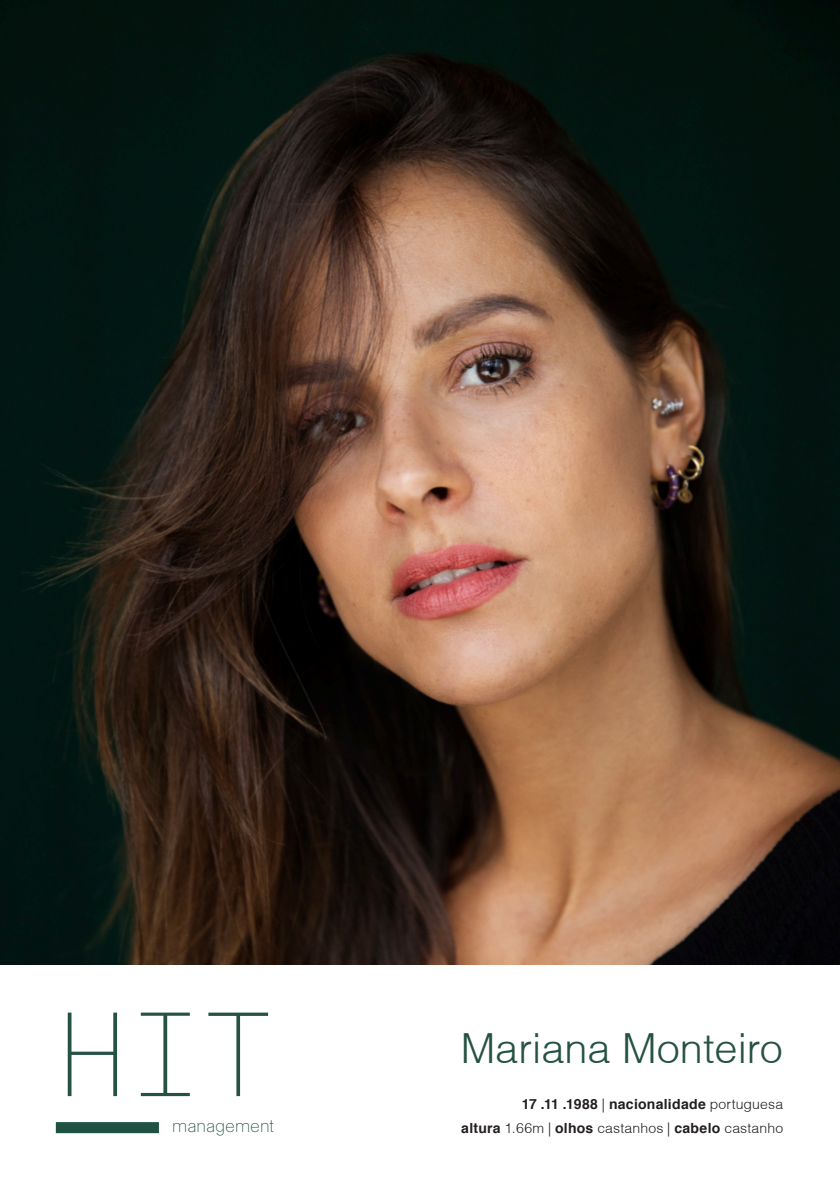
<style>
.page{position:relative;width:840px;height:1191px;background:#fff}
.page>*{position:absolute;margin:0;border:0;box-sizing:border-box;transform-origin:0 0}
.t1{font:200 117.6px "GT America Mono";color:#265243}
.t2{font:300 41.4px "Helvetica";color:#265243}
.t3{font:100 18px "Basel";color:#205244}
.t4{font:300 14px "Helvetica";letter-spacing:.015em;color:#231f20}
.t5{font:700 14px "Helvetica";letter-spacing:.02em;color:#231f20}
.s1{font-weight:300}
.s2{font-weight:700}
</style>
<div class="page">
<div style="left:56px;top:1122px;width:103px;height:11px;background:#205244"></div>
<img style="left:0;top:0;width:839px;height:964px">
<p class="t1" style="left:56px;top:988px;width:220px">HIT</p>
<p class="t3" style="left:172px;top:1114px;width:103px">management</p>
<p class="t2" style="left:460px;top:1023px;width:323px">Mariana Monteiro</p>
<p class="t5" style="left:521px;top:1095px;width:263px">17 .11 .1988 <span class="s1">|</span> nacionalidade <span class="s1">portuguesa</span></p>
<p class="t4" style="left:461px;top:1119px;width:323px"><span class="s2">altura</span> 1.66m | <span class="s2">olhos</span> castanhos | <span class="s2">cabelo</span> castanho</p>
</div>
